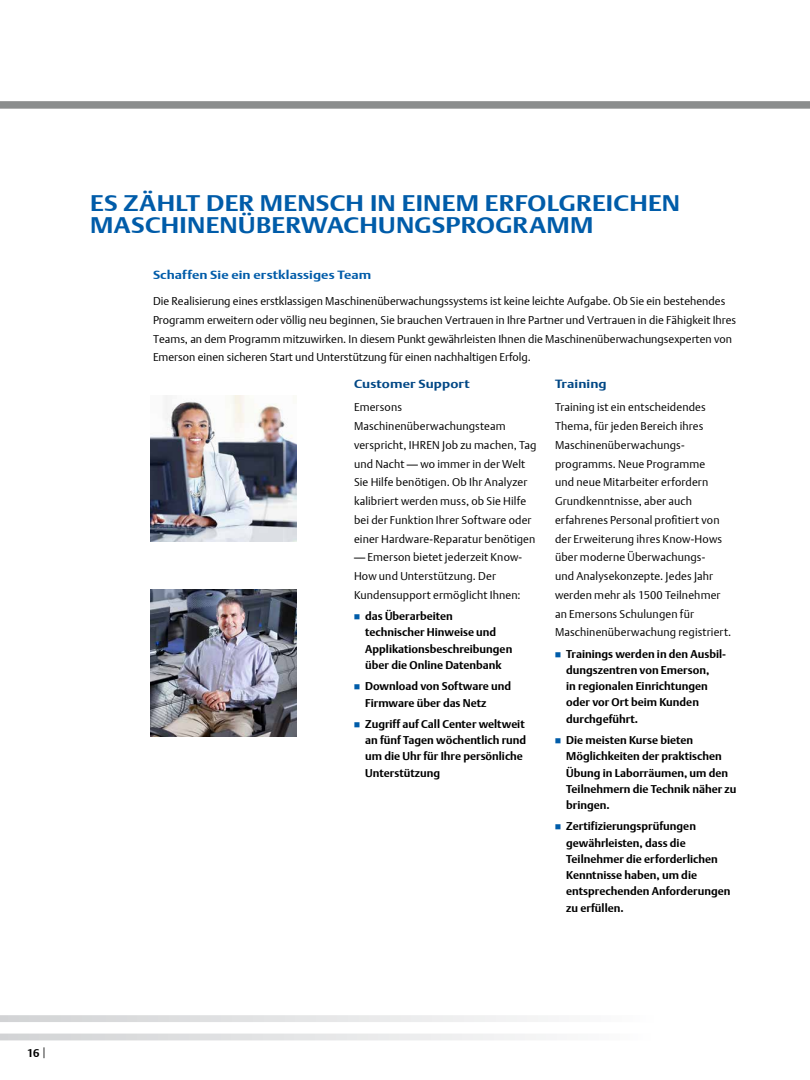
<style>
.page{position:relative;width:810px;height:1080px;background:#fff}
.page>*{position:absolute;margin:0;border:0;box-sizing:border-box;transform-origin:0 0}
.t1{font:700 22.5px/22.5px "DTL Argo T";letter-spacing:.015em;color:#005ca9;scale:1.15 1}
.t2{font:700 11.88px "DTL Argo T";letter-spacing:.005em;color:#005ca9;scale:1.15 1}
.t3{font:700 11.88px "DTL Argo T";letter-spacing:.01em;color:#004785;scale:1.15 1}
.t4{font:11.25px/18.8px "DTL Argo T Light";letter-spacing:.01em;color:#000}
.t5{font:700 11.25px/16.2px "DTL Argo T";color:#000}
.s1{font-family:"Arial"}
.s2{font-family:"DTL Argo T Light";font-weight:400;font-size:12.25px}
</style>
<div class="page">
<svg style="left:0;top:1015px;width:548px;height:7px;fill:#e4e5e6"></svg>
<svg style="left:0;top:1034px;width:546px;height:6px;fill:#e3e4e5"></svg>
<div style="left:0;top:101px;width:810px;height:8px;background:#8b8d8d"></div>
<img style="left:150px;top:395px;width:147px;height:147px">
<img style="left:150px;top:590px;width:147px;height:146px">
<h1 class="t1" style="left:90px;top:192px;width:515px">ES ZÄHLT DER MENSCH IN EINEM ERFOLGREICHEN<br>MASCHINENÜBERWACHUNGSPROGRAMM</h1>
<p class="t2" style="left:153px;top:268px;width:191px">Schaffen Sie ein erstklassiges Team</p>
<p class="t4" style="left:153px;top:292px;width:585px">Die Realisierung eines erstklassigen Maschinenüberwachungssystems ist keine leichte Aufgabe. Ob Sie ein bestehendes Programm erweitern oder völlig neu beginnen, Sie brauchen Vertrauen in Ihre Partner und Vertrauen in die Fähigkeit Ihres Teams, an dem Programm mitzuwirken. In diesem Punkt gewährleisten Ihnen die Maschinenüberwachungsexperten von Emerson einen sicheren Start und Unterstützung für einen nachhaltigen Erfolg.</p>
<p class="t3" style="left:354px;top:376px;width:102px">Customer Support</p>
<p class="t4" style="left:354px;top:398px;width:184px">Emersons<br>Maschinenüberwachungsteam verspricht, IHREN Job zu machen, Tag und Nacht <span class="s1">—</span> wo immer in der Welt<br>Sie Hilfe benötigen. Ob Ihr Analyzer kalibriert werden muss, ob Sie Hilfe bei der Funktion Ihrer Software oder einer Hardware-Reparatur benötigen</p>
<p class="t4" style="left:354px;top:548px;width:170px"><span class="s1">—</span> Emerson bietet jederzeit Know-<br>How und Unterstützung. Der<br>Kundensupport ermöglicht Ihnen:</p>
<p class="t5" style="left:365px;top:608px;width:149px">das Überarbeiten technischer Hinweise und<br>Applikationsbeschreibungen über die Online Datenbank</p>
<p class="t5" style="left:365px;top:678px;width:147px">Download von Software und<br>Firmware über das Netz</p>
<p class="t5" style="left:365px;top:716px;width:162px">Zugriff auf Call Center weltweit an fünf Tagen wöchentlich rund um die Uhr für Ihre persönliche<br>Unterstützung</p>
<p class="t3" style="left:555px;top:376px;width:47px">Training</p>
<p class="t4" style="left:555px;top:398px;width:178px">Training ist ein entscheidendes<br>Thema, für jeden Bereich ihres<br>Maschinenüberwachungs&shy;programms. Neue Programme<br>und neue Mitarbeiter erfordern<br>Grundkenntnisse, aber auch erfahrenes Personal profitiert von der Erweiterung ihres Know-Hows über moderne Überwachungs-<br>und Analysekonzepte. Jedes Jahr werden mehr als 1500 Teilnehmer an Emersons Schulungen für<br>Maschinenüberwachung registriert.</p>
<p class="t5" style="left:566px;top:646px;width:161px">Trainings werden in den Ausbil&shy;dungszentren von Emerson,<br>in regionalen Einrichtungen oder vor Ort beim Kunden durchgeführt.</p>
<p class="t5" style="left:566px;top:732px;width:172px">Die meisten Kurse bieten<br>Möglichkeiten der praktischen<br>Übung in Laborräumen, um den<br>Teilnehmern die Technik näher zu bringen.</p>
<p class="t5" style="left:566px;top:818px;width:166px">Zertifizierungsprüfungen gewährleisten, dass die<br>Teilnehmer die erforderlichen<br>Kenntnisse haben, um die entsprechenden Anforderungen zu erfüllen.</p>
<p class="t5" style="left:27px;top:1044px;width:21px">16 <span class="s2">|</span></p>
</div>
